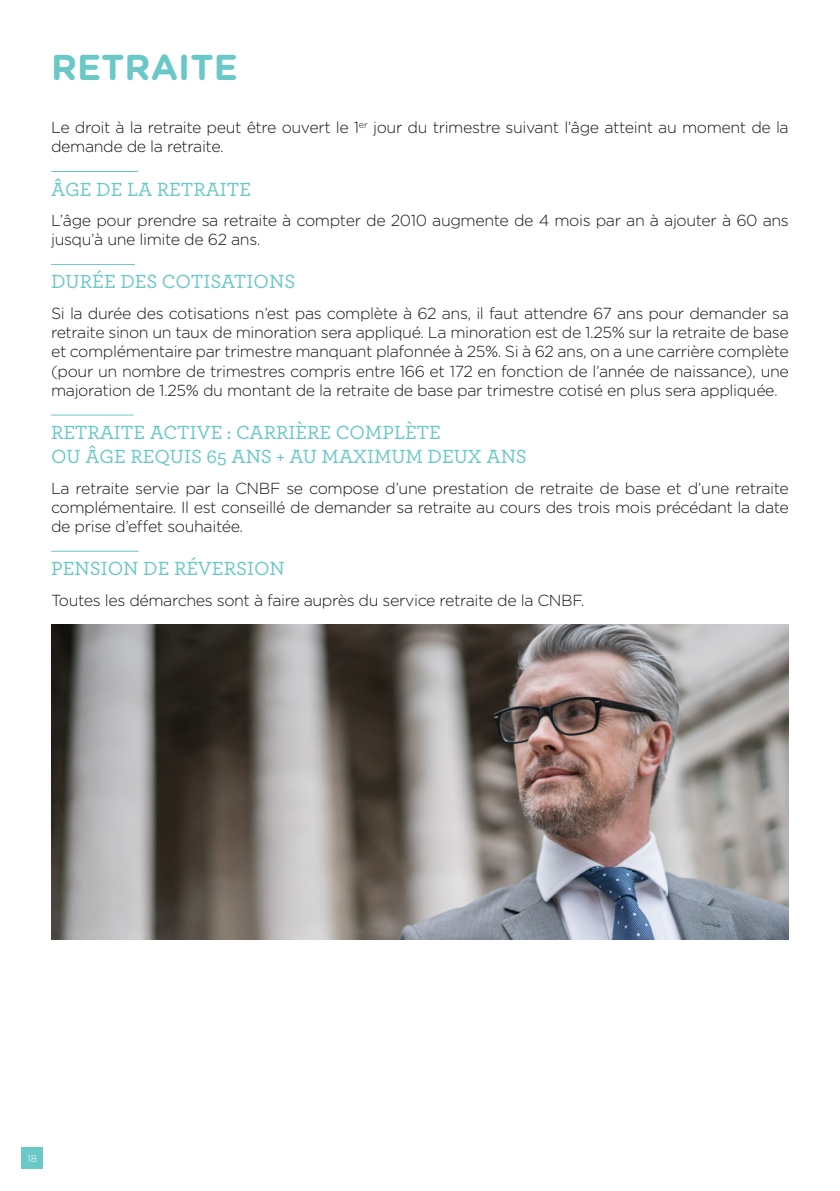
<style>
.page{position:relative;width:840px;height:1191px;background:#fff}
.page>*{position:absolute;margin:0;border:0;box-sizing:border-box;transform-origin:0 0}
.Titre_1_-_Gotham_bold_18{font:700 36px "Gotham Rounded";color:#6ac8c7}
.Titre_2_-_Gotham_medium_10{font:500 20px/24px "Archer Pro";color:#6ac8c7}
.Texte_-_Gotham_light_8{font:300 16px/19.2px "Gotham Rounded";letter-spacing:-.025em;color:#15191c}
.t1{font:300 10px "Gotham Rounded";color:#fff}
</style>
<div class="page">
<hr style="left:51px;top:171px;width:87px;height:1px;background:#6ac8c7">
<hr style="left:51px;top:264px;width:84px;height:1px;background:#6ac8c7">
<hr style="left:51px;top:414px;width:82px;height:1px;background:#6ac8c7">
<hr style="left:51px;top:551px;width:87px;height:1px;background:#6ac8c7">
<div style="left:22px;top:1147px;width:21px;height:22px;background:#6ac8c7"></div>
<img style="left:51px;top:624px;width:737px;height:315px">
<p class="Titre_1_-_Gotham_bold_18" style="left:51px;top:41px;width:188px">RETRAITE</p>
<p class="Texte_-_Gotham_light_8" style="left:51px;top:117px;width:738px">Le droit à la retraite peut être ouvert le 1<sup>er</sup> jour du trimestre suivant l’âge atteint au moment de la demande de la retraite.</p>
<p class="Titre_2_-_Gotham_medium_10" style="left:51px;top:176px;width:201px">ÂGE DE LA RETRAITE</p>
<p class="Texte_-_Gotham_light_8" style="left:51px;top:210px;width:739px">L’âge pour prendre sa retraite à compter de 2010 augmente de 4 mois par an à ajouter à 60 ans jusqu’à une limite de 62 ans.</p>
<p class="Titre_2_-_Gotham_medium_10" style="left:51px;top:269px;width:245px">DURÉE DES COTISATIONS</p>
<p class="Texte_-_Gotham_light_8" style="left:51px;top:303px;width:739px;text-align:justify">Si la durée des cotisations n’est pas complète à 62 ans, il faut attendre 67 ans pour demander sa retraite sinon un taux de minoration sera appliqué. La minoration est de 1.25% sur la retraite de base et complémentaire par trimestre manquant plafonnée à 25%. Si à 62 ans, on a une carrière complète (pour un nombre de trimestres compris entre 166 et 172 en fonction de l’année de naissance), une majoration de 1.25% du montant de la retraite de base par trimestre cotisé en plus sera appliquée.</p>
<p class="Titre_2_-_Gotham_medium_10" style="left:51px;top:419px;width:477px">RETRAITE ACTIVE : CARRIÈRE COMPLÈTE<br>OU ÂGE REQUIS 65 ANS + AU MAXIMUM DEUX ANS</p>
<p class="Texte_-_Gotham_light_8" style="left:51px;top:477px;width:739px;text-align:justify">La retraite servie par la CNBF se compose d’une prestation de retraite de base et d’une retraite complémentaire. Il est conseillé de demander sa retraite au cours des trois mois précédant la date de prise d’effet souhaitée.</p>
<p class="Titre_2_-_Gotham_medium_10" style="left:51px;top:555px;width:235px">PENSION DE RÉVERSION</p>
<p class="Texte_-_Gotham_light_8" style="left:51px;top:590px;width:534px">Toutes les démarches sont à faire auprès du service retraite de la CNBF.</p>
<p class="t1" style="left:27px;top:1152px;width:11px">18</p>
</div>
